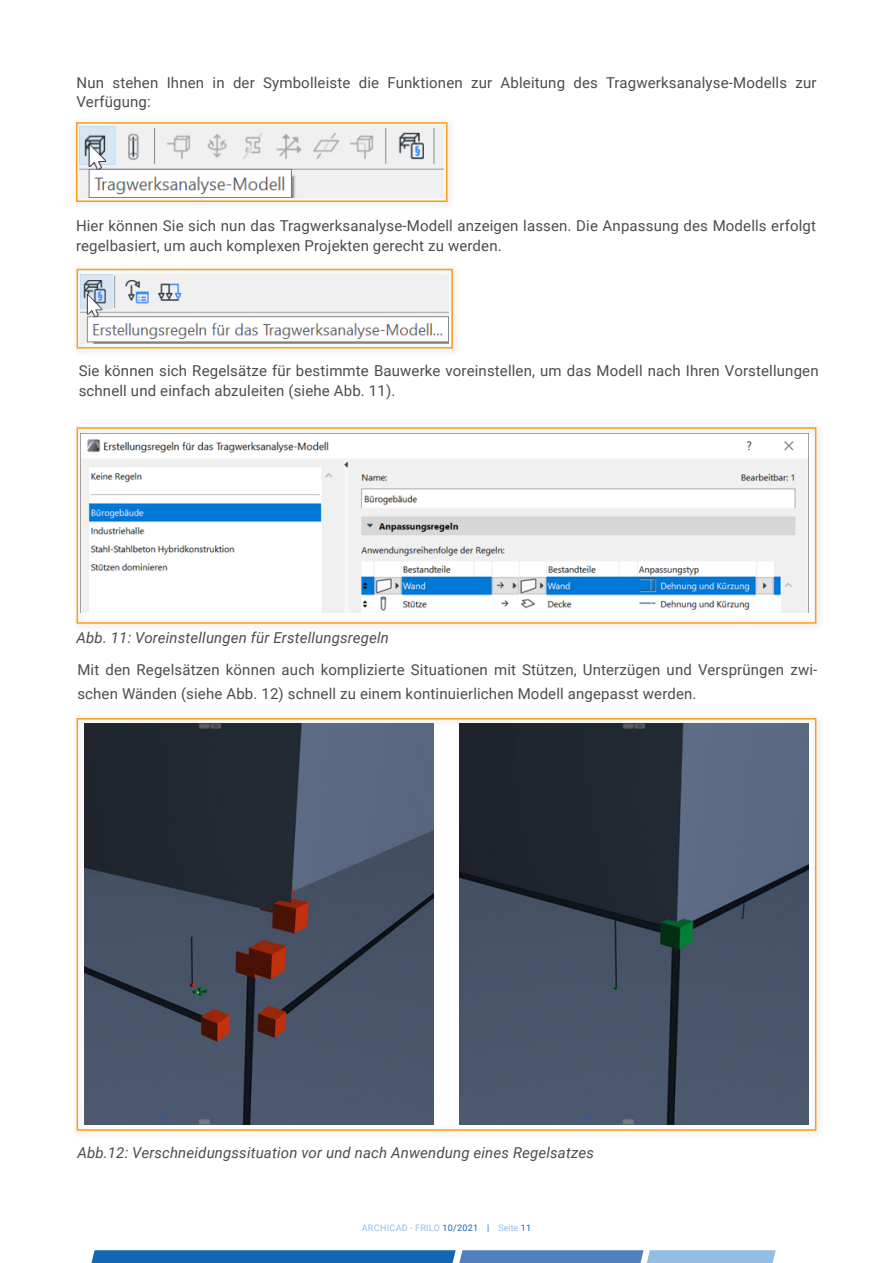
<style>
.page{position:relative;width:893px;height:1263px;background:#fff}
.page>*{position:absolute;margin:0;border:0;box-sizing:border-box;transform-origin:0 0}
.t1{font:15px/19.5px "Roboto";letter-spacing:.01em;color:#4b4c4d}
.t2{font:italic 15px "Roboto";letter-spacing:.01em;color:#4b4c4d}
.t3{font:9px "Roboto";letter-spacing:.035em;color:#93bde5}
.s1{color:#1167b3}
</style>
<div class="page">
<svg style="left:91px;top:1250px;width:685px;height:13px;background:#4283c2"></svg>
<div style="left:71px;top:422px;width:754px;height:210px;background:#fafafa"></div>
<div style="left:77px;top:427px;width:739px;height:197px;border:2px solid #f89f1c"></div>
<div style="left:71px;top:712px;width:754px;height:427px;background:#231f20;opacity:.25"></div>
<div style="left:77px;top:718px;width:739px;height:413px;border:2px solid #f89f1c"></div>
<div style="left:70px;top:117px;width:386px;height:94px;background:#f8f8f8"></div>
<div style="left:76px;top:122px;width:372px;height:80px;border:2px solid #f89f1c"></div>
<div style="left:71px;top:263px;width:391px;height:94px;background:#231f20;opacity:.25"></div>
<div style="left:77px;top:269px;width:376px;height:80px;border:2px solid #f89f1c"></div>
<img style="left:79px;top:127px;width:365px;height:71px">
<img style="left:81px;top:274px;width:368px;height:69px">
<img style="left:81px;top:433px;width:728px;height:180px">
<img style="left:84px;top:724px;width:349px;height:400px">
<img style="left:460px;top:724px;width:349px;height:400px">
<p class="t1" style="left:77px;top:72px;width:742px">Nun stehen Ihnen in der Symbolleiste die Funktionen zur Ableitung des Tragwerksanalyse-Modells zur<br>Verfügung:</p>
<p class="t1" style="left:76px;top:215px;width:741px">Hier können Sie sich nun das Tragwerksanalyse-Modell anzeigen lassen. Die Anpassung des Modells erfolgt regelbasiert, um auch komplexen Projekten gerecht zu werden.</p>
<p class="t1" style="left:79px;top:361px;width:741px">Sie können sich Regelsätze für bestimmte Bauwerke voreinstellen, um das Modell nach Ihren Vorstellungen schnell und einfach abzuleiten (siehe Abb. 11).</p>
<p class="t2" style="left:77px;top:628px;width:314px">Abb. 11: Voreinstellungen für Erstellungsregeln</p>
<p class="t1" style="left:77px;top:657px;width:741px;line-height:24px">Mit den Regelsätzen können auch komplizierte Situationen mit Stützen, Unterzügen und Versprüngen zwi&shy;schen Wänden (siehe Abb. 12) schnell zu einem kontinuierlichen Modell angepasst werden.</p>
<p class="t2" style="left:77px;top:1142px;width:518px">Abb.12: Verschneidungssituation vor und nach Anwendung eines Regelsatzes</p>
<p class="t3" style="left:362px;top:1221px;width:171px">ARCHICAD - FRILO <span class="s1">10/2021 |</span> Seite <span class="s1">11</span></p>
</div>
